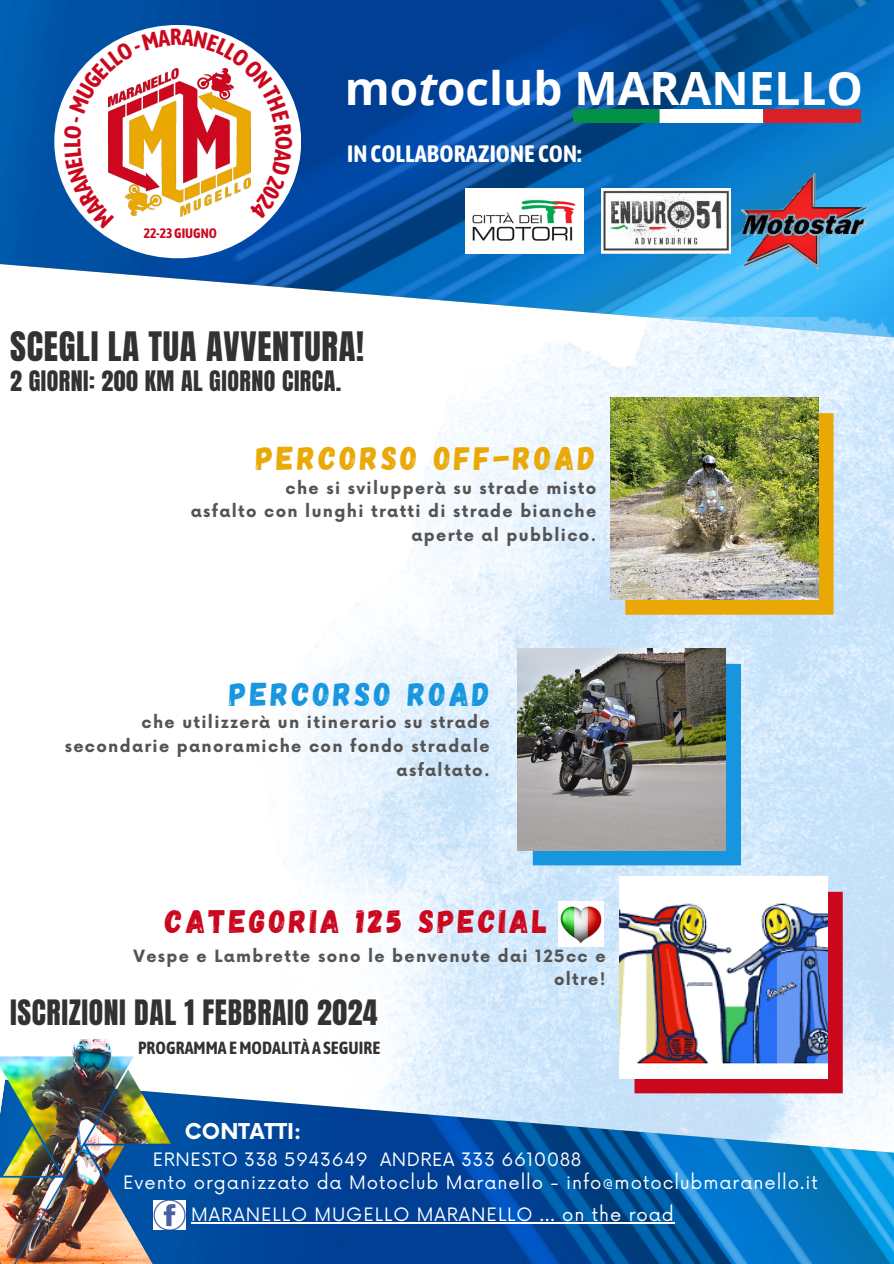
<style>
.page{position:relative;width:894px;height:1264px;background:#fff}
.page>*{position:absolute;margin:0;border:0;box-sizing:border-box;transform-origin:0 0}
.t1{font:700 45.9px "Open Sans";color:#fff}
.t2{font:34.5px "Anton";letter-spacing:.02em;color:#323232}
.t3{font:33px "Gagalin";letter-spacing:.1em;color:#eaa804}
.t4{font:33px "Gagalin";letter-spacing:.1em;color:#1796df}
.t5{font:32.55px "Gagalin";letter-spacing:.1em;color:#cb071e}
.t6{font:29.7px "Anton";letter-spacing:.02em;color:#323232}
.t7{font:24px "Anton";letter-spacing:.02em;color:#323232}
.t8{font:700 23.7px "Asap Condensed";color:#fff}
.t9{font:700 23.1px "Asap Condensed";color:#cb071e}
.t10{font:700 21.3px "Now";color:#fff}
.t11{font:18px "Now";letter-spacing:.05em;color:#fff}
.t12{font:18px "Now";letter-spacing:.03em;color:#fff}
.t13{font:700 17.55px "Asap Condensed";color:#323232}
.t14{font:700 16.5px/23.7px "Now";letter-spacing:.08em;color:#545454;text-align:right}
.t15{font:700 13.65px "Asap Condensed";color:#cb071e}
.s1{font-style:italic}
</style>
<div class="page">
<img style="left:0;top:0;width:893px;height:317px">
<img style="left:283px;top:317px;width:610px;height:762px">
<div style="left:54px;top:25px;width:247px;height:233px;background:#fff;border-radius:50%"></div>
<img style="left:573px;top:110px;width:287px;height:12px">
<img style="left:465px;top:188px;width:118px;height:65px">
<img style="left:601px;top:188px;width:129px;height:65px">
<img style="left:170px;top:1079px;width:723px;height:184px">
<img style="left:170px;top:1200px;width:15px;height:29px">
<img style="left:0;top:1039px;width:170px;height:224px">
<div style="left:625px;top:413px;width:208px;height:201px;background:#eaa804"></div>
<img style="left:610px;top:398px;width:208px;height:201px">
<div style="left:634px;top:891px;width:208px;height:202px;background:#cb071e"></div>
<img style="left:619px;top:876px;width:208px;height:202px">
<div style="left:532px;top:664px;width:208px;height:201px;background:#1796df"></div>
<img style="left:517px;top:648px;width:208px;height:202px">
<img style="left:558px;top:901px;width:45px;height:45px">
<img style="left:740px;top:174px;width:126px;height:94px">
<hr style="left:191px;top:1222px;width:483px;height:1px;background:#fff">
<svg style="left:64px;top:29px;width:228px;height:200px"></svg>
<p class="t15" style="left:144px;top:226px;width:75px">22-23GIUGNO</p>
<p class="t9" style="left:297px;top:136px;width:15px;rotate:90deg">O</p>
<p class="t1" style="left:345px;top:56px;width:519px">mo<span class="s1">t</span>oclub MARANELLO</p>
<p class="t8" style="left:347px;top:140px;width:236px">INCOLLABORAZIONE CON:</p>
<p class="t2" style="left:10px;top:322px;width:355px">SCEGLI LA TUA AVVENTURA!</p>
<p class="t7" style="left:10px;top:364px;width:332px">2 GIORNI: 200 KM AL GIORNO CIRCA.</p>
<p class="t3" style="left:256px;top:436px;width:340px">PERCORSO OFF-ROAD</p>
<p class="t14" style="left:285px;top:477px;width:312px">che si svilupperà su strade misto</p>
<p class="t14" style="left:191px;top:500px;width:407px">asfalto con lunghi tratti di strade bianche aperte al pubblico.</p>
<p class="t4" style="left:229px;top:673px;width:261px">PERCORSO ROAD</p>
<p class="t14" style="left:65px;top:711px;width:426px">che utilizzerà un itinerario su strade secondarie panoramiche con fondo stradale asfaltato.</p>
<p class="t5" style="left:165px;top:900px;width:383px">CATEGORIA 125 SPECIAL</p>
<p class="t14" style="left:134px;top:944px;width:473px">Vespe e Lambrette sono le benvenute dai 125cc e oltre!</p>
<p class="t6" style="left:10px;top:991px;width:369px">ISCRIZIONI DAL 1 FEBBRAIO 2024</p>
<p class="t13" style="left:138px;top:1037px;width:244px">PROGRAMMA EMODALITÀ A SEGUIRE</p>
<p class="t10" style="left:185px;top:1120px;width:118px">CONTATTI:</p>
<p class="t12" style="left:153px;top:1149px;width:430px">ERNESTO 338 5943649 ANDREA 333 6610088</p>
<p class="t11" style="left:123px;top:1172px;width:696px">Evento organizzato da Motoclub Maranello - info@motoclubmaranello.it</p>
<p class="t11" style="left:191px;top:1204px;width:484px">MARANELLO MUGELLO MARANELLO ... on the road</p>
</div>
